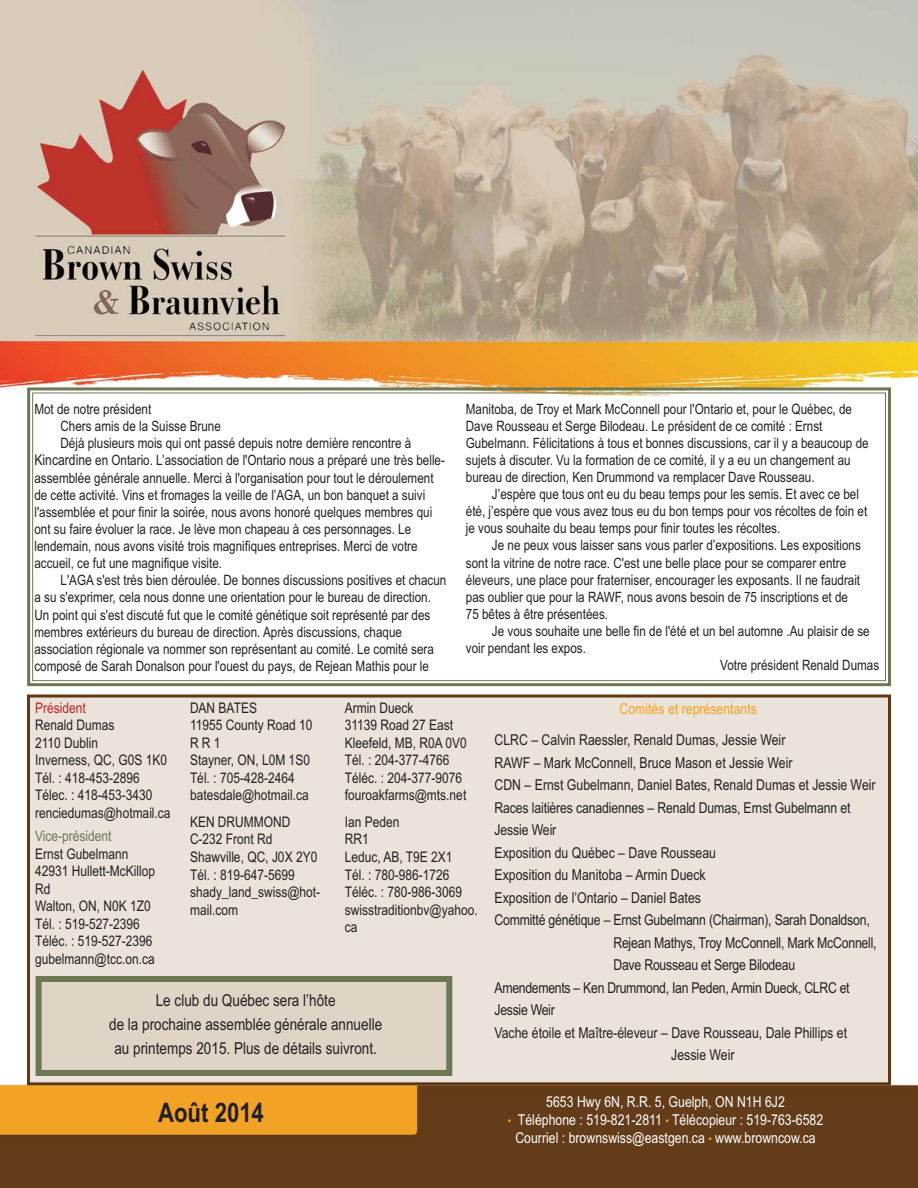
<style>
.page{position:relative;width:918px;height:1188px;background:#fff}
.page>*{position:absolute;margin:0;border:0;box-sizing:border-box;transform-origin:0 0}
.t1{font:700 27px "Arial Narrow";color:#231f20}
.t2{font:16.5px/24px "Arial Narrow";color:#231f20;text-align:center}
.t3{font:15px "Arial Narrow";color:#231f20}
.t4{font:15px/18px "Arial Narrow";color:#fff;text-align:center}
.t5{font:15px "Arial Narrow";letter-spacing:-.02em;color:#231f20}
.t6{font:15px "Arial Narrow";color:#faa21f}
.t7{font:14.7px/17.5px "Arial Narrow";color:#231f20}
.t8{font:14.7px "Arial Narrow";color:#6c7852}
.t9{font:14.7px "Arial Narrow";color:#bd2426}
.t10{font:14.25px/17.1px "Arial Narrow";color:#231f20}
.s1{font-size:14.85px}
.s2{font-size:12px;color:#faa21f}
</style>
<div class="page">
<img style="left:0;top:0;width:918px;height:1188px">
<div style="left:27px;top:387px;width:864px;height:299px;border:3px solid #6c7852"></div>
<div style="left:31px;top:699px;width:856px;height:382px;background:#ebe3da"></div>
<div style="left:27px;top:695px;width:864px;height:390px;border:3px solid #603913"></div>
<div style="left:42px;top:982px;width:404px;height:88px;background:#e0d4c6"></div>
<div style="left:36px;top:976px;width:416px;height:100px;border:6px solid #6c7852"></div>
<p class="t10" style="left:34px;top:401px;width:118px">Mot de notre président</p>
<p class="t10" style="left:61px;top:419px;width:162px">Chers amis de la Suisse Brune</p>
<p class="t10" style="left:61px;top:436px;width:352px">Déjà plusieurs mois qui ont passé depuis notre dernière rencontre à</p>
<p class="t10" style="left:34px;top:453px;width:412px"><span class="s1">Kincardine</span> en Ontario. L’association de l'Ontario nous a préparé une très belle-</p>
<p class="t10" style="left:34px;top:471px;width:401px">assemblée générale annuelle. Merci à l'organisation pour tout le déroulement</p>
<p class="t10" style="left:34px;top:488px;width:392px">de cette activité. Vins et fromages la veille de l’AGA, un bon banquet a suivi</p>
<p class="t10" style="left:34px;top:505px;width:399px">l'assemblée et pour finir la soirée, nous avons honoré quelques membres qui</p>
<p class="t10" style="left:34px;top:522px;width:378px">ont su faire évoluer la race. Je lève mon chapeau à ces personnages. Le</p>
<p class="t10" style="left:34px;top:539px;width:385px">lendemain, nous avons visité trois magnifiques entreprises. Merci de votre</p>
<p class="t10" style="left:34px;top:556px;width:189px">accueil, ce fut une magnifique visite.</p>
<p class="t10" style="left:61px;top:573px;width:387px">L'AGA s'est très bien déroulée. De bonnes discussions positives et chacun</p>
<p class="t10" style="left:34px;top:590px;width:398px">a su s'exprimer, cela nous donne une orientation pour le bureau de direction.</p>
<p class="t10" style="left:34px;top:607px;width:397px">Un point qui s'est discuté fut que le comité génétique soit représenté par des</p>
<p class="t10" style="left:34px;top:625px;width:369px">membres extérieurs du bureau de direction. Après discussions, chaque</p>
<p class="t10" style="left:34px;top:642px;width:401px">association régionale va nommer son représentant au comité. Le comité sera</p>
<p class="t10" style="left:34px;top:659px;width:396px">composé de Sarah Donalson pour l'ouest du pays, de Rejean Mathis pour le</p>
<p class="t10" style="left:466px;top:401px;width:404px">Manitoba, de Troy et Mark McConnell pour l'Ontario et, pour le Québec, de Dave Rousseau et Serge Bilodeau. Le président de ce comité : Ernst Gubelmann. Félicitations à tous et bonnes discussions, car il y a beaucoup de sujets à discuter. Vu la formation de ce comité, il y a eu un changement au bureau de direction, Ken Drummond va remplacer Dave Rousseau.</p>
<p class="t10" style="left:466px;top:487px;width:403px;text-indent:26px">J’espère que tous ont eu du beau temps pour les semis. Et avec ce bel été, j’espère que vous avez tous eu du bon temps pour vos récoltes de foin et je vous souhaite du beau temps pour finir toutes les récoltes.</p>
<p class="t10" style="left:466px;top:538px;width:397px;text-indent:26px">Je ne peux vous laisser sans vous parler d’expositions. Les expositions sont la vitrine de notre race. C'est une belle place pour se comparer entre éleveurs, une place pour fraterniser, encourager les exposants. Il ne faudrait pas oublier que pour la RAWF, nous avons besoin de 75 inscriptions et de 75 bêtes à être présentées.</p>
<p class="t10" style="left:492px;top:624px;width:379px">Je vous souhaite une belle fin de l'été et un bel automne .Au plaisir de se</p>
<p class="t10" style="left:466px;top:641px;width:122px">voir pendant les expos.</p>
<p class="t10" style="left:720px;top:658px;width:161px">Votre président Renald Dumas</p>
<p class="t9" style="left:35px;top:702px;width:52px">Président</p>
<p class="t7" style="left:35px;top:718px;width:137px">Renald Dumas<br>2110 Dublin<br>Inverness, QC, G0S 1K0<br>Tél. : 418-453-2896<br>Télec. : 418-453-3430 renciedumas@hotmail.ca</p>
<p class="t8" style="left:35px;top:831px;width:78px">Vice-président</p>
<p class="t7" style="left:35px;top:846px;width:122px">Ernst Gubelmann<br>42931 Hullett-McKillop<br>Rd<br>Walton, ON, N0K 1Z0<br>Tél. : 519-527-2396<br>Téléc. : 519-527-2396 gubelmann@tcc.on.ca</p>
<p class="t7" style="left:190px;top:700px;width:124px">DAN BATES<br>11955 County Road 10<br>R R 1<br>Stayner, ON, L0M 1S0<br>Tél. : 705-428-2464 batesdale@hotmail.ca</p>
<p class="t7" style="left:190px;top:814px;width:132px">KEN DRUMMOND<br>C-232 Front Rd<br>Shawville, QC, J0X 2Y0<br>Tél. : 819-647-5699 shady_land_swiss@hot&shy;mail.com</p>
<p class="t7" style="left:345px;top:700px;width:124px">Armin Dueck<br>31139 Road 27 East<br>Kleefeld, MB, R0A 0V0<br>Tél. : 204-377-4766<br>Téléc. : 204-377-9076 fouroakfarms@mts.net</p>
<p class="t7" style="left:345px;top:814px;width:134px">Ian Peden<br>RR1<br>Leduc, AB, T9E 2X1<br>Tél. : 780-986-1726<br>Téléc. : 780-986-3069 swisstraditionbv@yahoo. ca</p>
<p class="t2" style="left:109px;top:990px;width:275px">Le club du Québec sera l’hôte<br>de la prochaine assemblée générale annuelle au printemps 2015. Plus de détails suivront.</p>
<h1 class="t1" style="left:158px;top:1097px;width:107px">Août 2014</h1>
<p class="t6" style="left:620px;top:703px;width:139px">Comités et représentants</p>
<p class="t3" style="left:494px;top:734px;width:292px">CLRC – Calvin Raessler, Renald Dumas, Jessie Weir</p>
<p class="t3" style="left:494px;top:757px;width:300px">RAWF – Mark McConnell, Bruce Mason et Jessie Weir</p>
<p class="t3" style="left:494px;top:779px;width:383px">CDN – Ernst Gubelmann, Daniel Bates, Renald Dumas et Jessie Weir</p>
<p class="t3" style="left:494px;top:802px;width:358px">Races laitières canadiennes – Renald Dumas, Ernst Gubelmann et</p>
<p class="t3" style="left:494px;top:824px;width:63px">Jessie Weir</p>
<p class="t3" style="left:494px;top:847px;width:223px">Exposition du Québec – Dave Rousseau</p>
<p class="t3" style="left:494px;top:869px;width:213px">Exposition du Manitoba – Armin Dueck</p>
<p class="t3" style="left:494px;top:892px;width:208px">Exposition de l’Ontario – Daniel Bates</p>
<p class="t3" style="left:494px;top:914px;width:377px">Committé génétique – Ernst Gubelmann (Chairman), Sarah Donaldson,</p>
<p class="t3" style="left:613px;top:937px;width:265px">Rejean Mathys, Troy McConnell, Mark McConnell,</p>
<p class="t3" style="left:613px;top:959px;width:183px">Dave Rousseau et Serge Bilodeau</p>
<p class="t5" style="left:494px;top:982px;width:357px">Amendements – Ken Drummond, Ian Peden, Armin Dueck, CLRC et</p>
<p class="t5" style="left:494px;top:1004px;width:62px">Jessie Weir</p>
<p class="t3" style="left:494px;top:1027px;width:354px">Vache étoile et Maître-éleveur – Dave Rousseau, Dale Phillips et</p>
<p class="t3" style="left:671px;top:1049px;width:65px">Jessie Weir</p>
<p class="t4" style="left:546px;top:1095px;width:240px">5653 Hwy 6N, R.R. 5, Guelph, ON N1H 6J2</p>
<p class="t4" style="left:508px;top:1113px;width:317px"><span class="s2">•</span> Téléphone : 519-821-2811 <span class="s2">•</span> Télécopieur : 519-763-6582<br>Courriel : brownswiss@eastgen.ca <span class="s2">•</span> www.browncow.ca</p>
</div>
